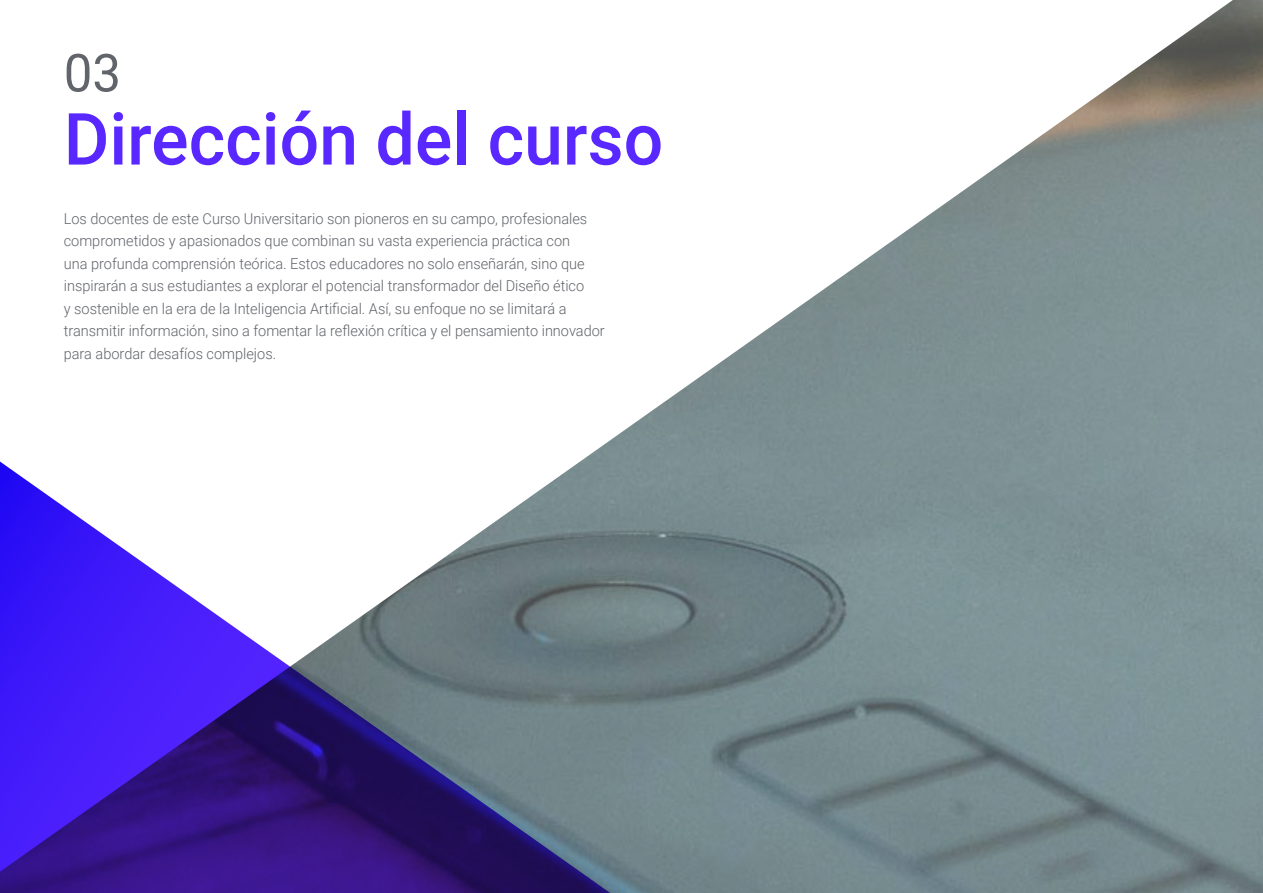
<style>
.page{position:relative;width:1263px;height:893px;background:#fff}
.page>*{position:absolute;margin:0;border:0;box-sizing:border-box;transform-origin:0 0}
.t1{font:500 72px "Roboto";color:#5927ff}
.t2{font:52.5px "Roboto";color:#61646a}
.t3{font:300 15px/22.5px "Roboto";color:#61646a}
</style>
<div class="page">
<img style="left:602px;top:0;width:661px;height:893px">
<svg style="left:0;top:446px;width:640px;height:447px"></svg>
<h2 class="t2" style="left:64px;top:36px;width:59px">03</h2>
<h1 class="t1" style="left:64px;top:89px;width:601px">Dirección del curso</h1>
<p class="t3" style="left:64px;top:207px;width:542px">Los docentes de este Curso Universitario son pioneros en su campo, profesionales comprometidos y apasionados que combinan su vasta experiencia práctica con<br>una profunda comprensión teórica. Estos educadores no solo enseñarán, sino que inspirarán a sus estudiantes a explorar el potencial transformador del Diseño ético<br>y sostenible en la era de la Inteligencia Artificial. Así, su enfoque no se limitará a transmitir información, sino a fomentar la reflexión crítica y el pensamiento innovador para abordar desafíos complejos.</p>
</div>
